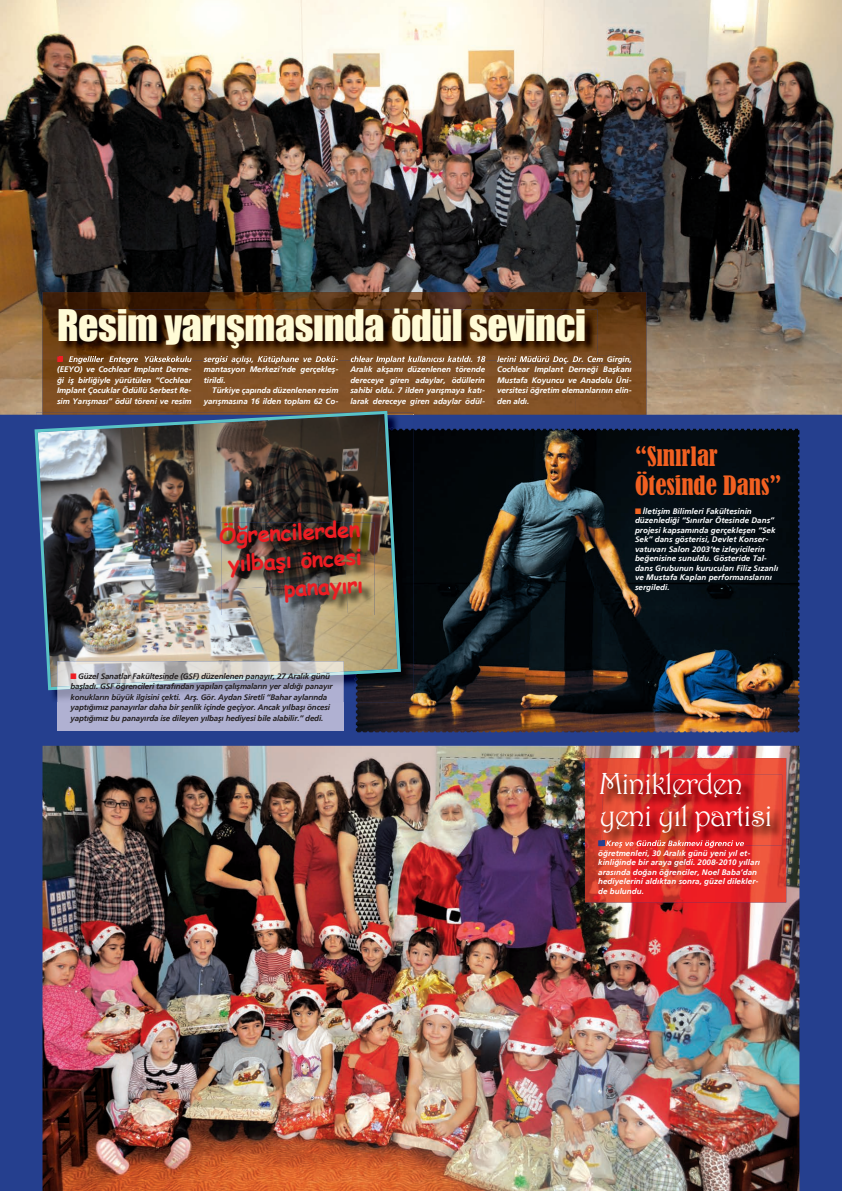
<style>
.page{position:relative;width:842px;height:1191px;background:#253f8e}
.page>*{position:absolute;margin:0;border:0;box-sizing:border-box;transform-origin:0 0}
.t1{font:40px "Impact";letter-spacing:-.01em;color:#fffbd6}
.t2{font:30.6px/31.9px "Harrington";letter-spacing:-.04em;color:#fff}
.t3{font:condensed 25px/29px "Bernard";color:#f26021}
.t4{font:700 22px/28px "Comic Sans MS";color:#ee1d23;text-align:right}
.t5{font:italic 700 8px/10.5px "Frutiger";letter-spacing:.005em;color:#fff;text-align:justify}
.t6{font:italic 700 8px/10.5px "Frutiger";letter-spacing:-.02em;color:#231f20}
.s1{color:#ee1d23}
.s2{color:#f36421}
</style>
<div class="page">
<svg style="left:355px;top:428px;width:445px;height:305px;background:#1f1f1f"></svg>
<img style="left:0;top:0;width:842px;height:415px">
<img style="left:43px;top:292px;width:603px;height:30px">
<img style="left:43px;top:322px;width:35px;height:89px">
<img style="left:576px;top:322px;width:70px;height:93px">
<img style="left:78px;top:360px;width:498px;height:55px">
<img style="left:63px;top:360px;width:129px;height:4px">
<img style="left:204px;top:360px;width:134px;height:4px">
<img style="left:351px;top:360px;width:134px;height:3px">
<img style="left:497px;top:356px;width:135px;height:8px">
<img style="left:60px;top:309px;width:537px;height:51px">
<svg style="left:57px;top:356px;width:6px;height:6px"></svg>
<img style="left:63px;top:356px;width:129px;height:4px">
<img style="left:204px;top:356px;width:134px;height:4px">
<img style="left:351px;top:356px;width:134px;height:4px">
<img style="left:497px;top:356px;width:100px;height:4px">
<img style="left:357px;top:429px;width:56px;height:274px">
<img style="left:355px;top:690px;width:2px;height:13px">
<img style="left:401px;top:428px;width:10px;height:2px">
<img style="left:48px;top:690px;width:9px;height:10px">
<img style="left:401px;top:412px;width:12px;height:3px">
<img style="left:35px;top:411px;width:366px;height:279px">
<img style="left:221px;top:522px;width:122px;height:61px">
<img style="left:343px;top:522px;width:32px;height:93px">
<img style="left:221px;top:583px;width:127px;height:32px">
<img style="left:43px;top:746px;width:756px;height:445px">
<img style="left:585px;top:758px;width:201px;height:144px">
<img style="left:606px;top:845px;width:138px;height:3px">
<img style="left:602px;top:774px;width:180px;height:71px">
<svg style="left:598px;top:840px;width:6px;height:6px"></svg>
<img style="left:606px;top:840px;width:138px;height:5px">
<div style="left:57px;top:703px;width:287px;height:28px;background:#b0b1d2"></div>
<img style="left:57px;top:690px;width:287px;height:13px">
<img style="left:57px;top:661px;width:287px;height:10px">
<svg style="left:57px;top:671px;width:287px;height:19px;background:#b5bbc8"></svg>
<h1 class="t1" style="left:57px;top:294px;width:531px">Resim yarışmasında ödül sevinci</h1>
<p class="t5" style="left:57px;top:354px;width:136px"><span class="s1">■</span> Engelliler Entegre Yüksekokulu (EEYO) ve Cochlear Implant Derne&shy;ği iş birliğiyle yürütülen “Cochlear Implant Çocuklar Ödüllü Serbest Re&shy;sim Yarışması” ödül töreni ve resim</p>
<p class="t5" style="left:204px;top:354px;width:136px">sergisi açılışı, Kütüphane ve Dokü&shy;mantasyon Merkezi’nde gerçekleş&shy;tirildi.</p>
<p class="t5" style="left:204px;top:385px;width:136px;text-align:right">Türkiye çapında düzenlenen resim yarışmasına 16 ilden toplam 62 Co-</p>
<p class="t5" style="left:350px;top:354px;width:136px">chlear Implant kullanıcısı katıldı. 18<br>Aralık akşamı düzenlenen törende dereceye giren adaylar, ödüllerin sahibi oldu. 7 ilden yarışmaya katı&shy;larak dereceye giren adaylar ödül-</p>
<p class="t5" style="left:497px;top:354px;width:136px">lerini Müdürü Doç. Dr. Cem Girgin, Cochlear Implant Derneği Başkanı Mustafa Koyuncu ve Anadolu Üni&shy;versitesi öğretim elemanlarının elin&shy;den aldı.</p>
<h3 class="t4" style="left:218px;top:521px;width:143px;rotate:-3deg">Öğrencilerden yılbaşı öncesi panayırı</h3>
<p class="t6" style="left:70px;top:670px;width:264px"><span class="s1">■</span> Güzel Sanatlar Fakültesinde (GSF) düzenlenen panayır, 27 Aralık günü başladı. GSF öğrencileri tarafından yapılan çalışmaların yer aldığı panayır konukların büyük ilgisini çekti. Arş. Gör. Aydan Siretli “Bahar aylarında yaptığımız panayırlar daha bir şenlik içinde geçiyor. Ancak yılbaşı öncesi yaptığımız bu panayırda ise dileyen yılbaşı hediyesi bile alabilir.” dedi.</p>
<h3 class="t3" style="left:635px;top:442px;width:148px">“Sınırlar<br>Ötesinde Dans”</h3>
<p class="t5" style="left:635px;top:506px;width:145px;line-height:9.5px;text-align:left"><span class="s2">■</span> İletişim Bilimleri Fakültesinin düzenlediği “Sınırlar Ötesinde Dans” projesi kapsamında gerçekleşen “Sek Sek” dans gösterisi, Devlet Konser&shy;vatuvarı Salon 2003’te izleyicilerin beğenisine sunuldu. Gösteride Tal&shy;dans Grubunun kurucuları Filiz Sızanlı ve Mustafa Kaplan performanslarını sergiledi.</p>
<h2 class="t2" style="left:599px;top:767px;width:175px">Miniklerden yeni yıl partisi</h2>
<p class="t5" style="left:598px;top:848px;width:163px;line-height:9.5px;text-align:left">öğretmenleri, 30 Aralık günü yeni yıl et&shy;kinliğinde bir araya geldi. 2008-2010 yılları arasında doğan öğrenciler, Noel Baba’dan hediyelerini aldıktan sonra, güzel dilekler&shy;de bulundu.</p>
</div>
